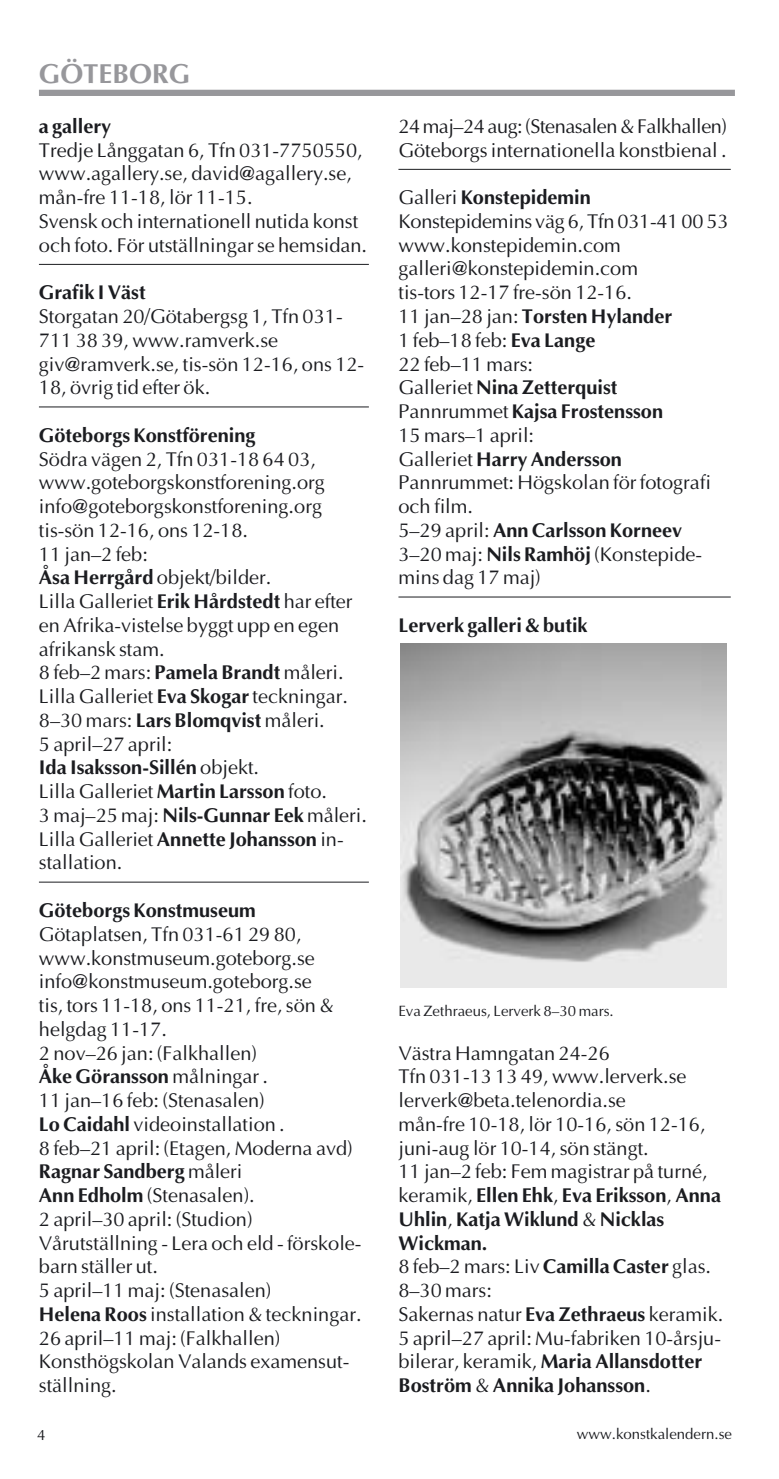
<style>
.page{position:relative;width:779px;height:1479px;background:#fff}
.page>*{position:absolute;margin:0;border:0;box-sizing:border-box;transform-origin:0 0}
.t1{font:700 27.5px "Optima";color:#97979b}
.t2{font:20px/23.8px "Optima";color:#1b1c20}
.t3{font:700 20px "Optima";color:#1b1c20}
.t4{font:15px "Optima";color:#1b1c20}
.s1{font-weight:700}
</style>
<div class="page">
<div style="left:39px;top:90px;width:695px;height:6px;background:#97979b"></div>
<hr style="left:39px;top:264px;width:329px;height:1px;background:#1b1c20">
<hr style="left:39px;top:406px;width:329px;height:1px;background:#1b1c20">
<hr style="left:39px;top:881px;width:329px;height:1px;background:#1b1c20">
<hr style="left:398px;top:169px;width:332px;height:1px;background:#1b1c20">
<hr style="left:398px;top:596px;width:332px;height:1px;background:#1b1c20">
<img style="left:400px;top:643px;width:325px;height:344px">
<h1 class="t1" style="left:39px;top:62px;width:153px">GÖTEBORG</h1>
<p class="t3" style="left:39px;top:118px;width:74px">a gallery</p>
<p class="t2" style="left:39px;top:140px;width:329px">Tredje Långgatan 6, Tfn 031-7750550, www.agallery.se, david@agallery.se, mån-fre 11-18, lör 11-15.<br>Svensk och internationell nutida konst och foto. För utställningar se hemsidan.</p>
<p class="t3" style="left:39px;top:284px;width:108px">Grafik I Väst</p>
<p class="t2" style="left:39px;top:306px;width:326px">Storgatan 20/Götabergsg 1, Tfn 031-<br>711 38 39, www.ramverk.se giv@ramverk.se, tis-sön 12-16, ons 12-<br>18, övrig tid efter ök.</p>
<p class="t3" style="left:39px;top:427px;width:218px">Göteborgs Konstförening</p>
<p class="t2" style="left:39px;top:449px;width:329px">Södra vägen 2, Tfn 031-18 64 03, www.goteborgskonstforening.org info@goteborgskonstforening.org tis-sön 12-16, ons 12-18.<br>11 jan–2 feb:<br><span class="s1">Åsa Herrgård</span> objekt/bilder.<br>Lilla Galleriet <span class="s1">Erik Hårdstedt</span> har efter en Afrika-vistelse byggt upp en egen afrikansk stam.<br>8 feb–2 mars: <span class="s1">Pamela Brandt</span> måleri.<br>Lilla Galleriet <span class="s1">Eva Skogar</span> teckningar.<br>8–30 mars: <span class="s1">Lars Blomqvist</span> måleri.<br>5 april–27 april:<br><span class="s1">Ida Isaksson-Sillén</span> objekt.<br>Lilla Galleriet <span class="s1">Martin Larsson</span> foto.<br>3 maj–25 maj: <span class="s1">Nils-Gunnar Eek</span> måleri.<br>Lilla Galleriet <span class="s1">Annette Johansson</span> in&shy;stallation.</p>
<p class="t3" style="left:39px;top:902px;width:218px">Göteborgs Konstmuseum</p>
<p class="t2" style="left:39px;top:924px;width:324px">Götaplatsen, Tfn 031-61 29 80, www.konstmuseum.goteborg.se info@konstmuseum.goteborg.se<br>tis, tors 11-18, ons 11-21, fre, sön &amp; helgdag 11-17.<br>2 nov–26 jan: (Falkhallen)<br><span class="s1">Åke Göransson</span> målningar .<br>11 jan–16 feb: (Stenasalen)<br><span class="s1">Lo Caidahl</span> videoinstallation .<br>8 feb–21 april: (Etagen, Moderna avd)<br><span class="s1">Ragnar Sandberg</span> måleri<br><span class="s1">Ann Edholm</span> (Stenasalen).<br>2 april–30 april: (Studion)<br>Vårutställning - Lera och eld - förskole&shy;barn ställer ut.<br>5 april–11 maj: (Stenasalen)<br><span class="s1">Helena Roos</span> installation &amp; teckningar.<br>26 april–11 maj: (Falkhallen)<br>Konsthögskolan Valands examensut&shy;ställning.</p>
<p class="t2" style="left:398px;top:116px;width:330px">24 maj–24 aug: (Stenasalen &amp; Falkhallen)<br>Göteborgs internationella konstbienal .</p>
<p class="t2" style="left:398px;top:187px;width:331px">Galleri <span class="s1">Konstepidemin<br></span>Konstepidemins väg 6, Tfn 031-41 00 53 www.konstepidemin.com galleri@konstepidemin.com<br>tis-tors 12-17 fre-sön 12-16.<br>11 jan–28 jan: <span class="s1">Torsten Hylander<br></span>1 feb–18 feb: <span class="s1">Eva Lange<br></span>22 feb–11 mars:<br>Galleriet <span class="s1">Nina Zetterquist<br></span>Pannrummet <span class="s1">Kajsa Frostensson<br></span>15 mars–1 april:<br>Galleriet <span class="s1">Harry Andersson<br></span>Pannrummet: Högskolan för fotografi och film.<br>5–29 april: <span class="s1">Ann Carlsson Korneev<br></span>3–20 maj: <span class="s1">Nils Ramhöj</span> (Konstepide&shy;mins dag 17 maj)</p>
<p class="t3" style="left:398px;top:617px;width:190px">Lerverk galleri &amp; butik</p>
<p class="t4" style="left:398px;top:1004px;width:216px">Eva Zethraeus, Lerverk 8–30 mars.</p>
<p class="t2" style="left:398px;top:1042px;width:326px">Västra Hamngatan 24-26<br>Tfn 031-13 13 49, www.lerverk.se lerverk@beta.telenordia.se<br>mån-fre 10-18, lör 10-16, sön 12-16, juni-aug lör 10-14, sön stängt.<br>11 jan–2 feb: Fem magistrar på turné, keramik, <span class="s1">Ellen Ehk</span>, <span class="s1">Eva Eriksson</span>, <span class="s1">Anna<br>Uhlin</span>, <span class="s1">Katja Wiklund</span> &amp; <span class="s1">Nicklas<br>Wickman.<br></span>8 feb–2 mars: Liv <span class="s1">Camilla Caster</span> glas.<br>8–30 mars:<br>Sakernas natur <span class="s1">Eva Zethraeus</span> keramik.<br>5 april–27 april: Mu-fabriken 10-årsju&shy;bilerar, keramik, <span class="s1">Maria Allansdotter<br>Boström</span> &amp; <span class="s1">Annika Johansson</span>.</p>
<p class="t4" style="left:37px;top:1428px;width:10px">4</p>
<p class="t4" style="left:576px;top:1427px;width:157px">www.konstkalendern.se</p>
</div>
